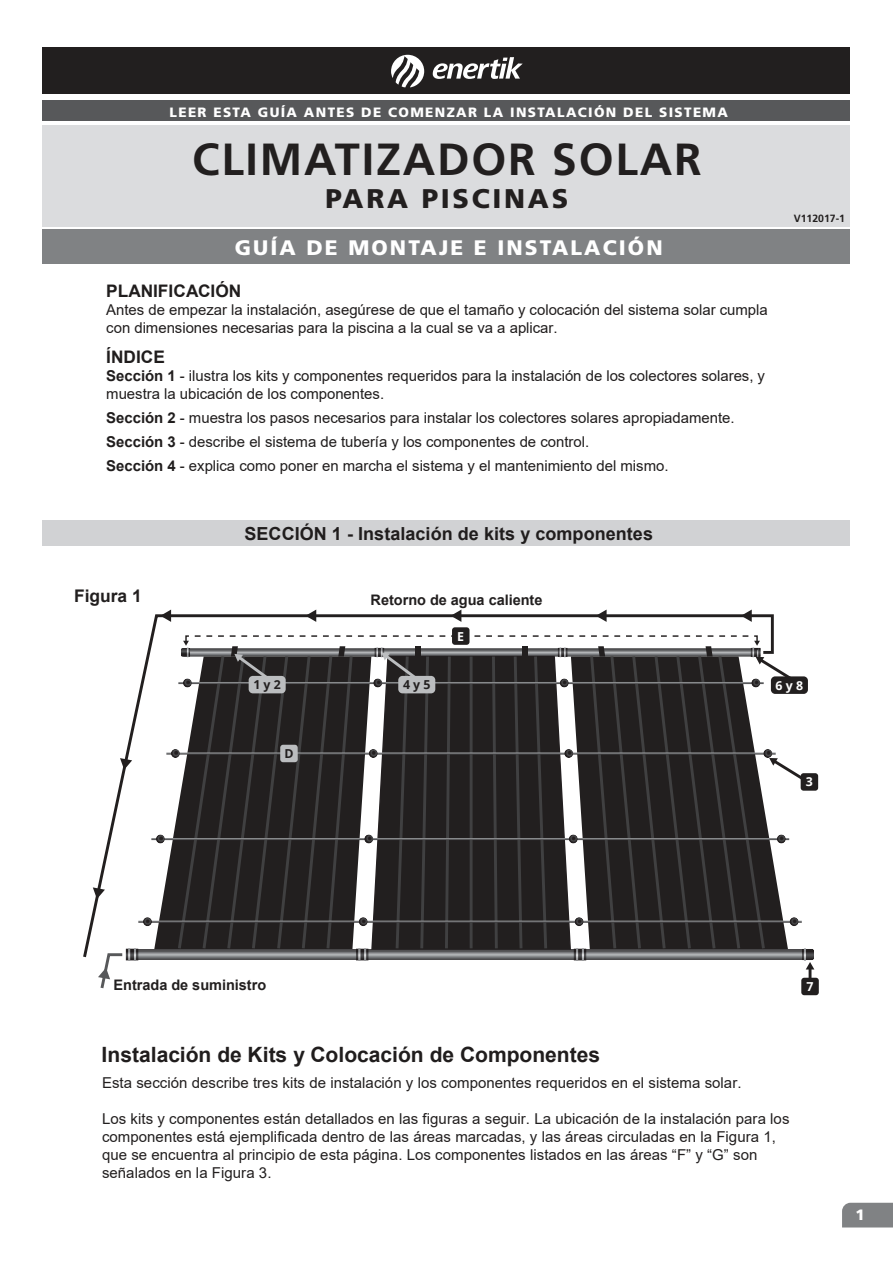
<style>
.page{position:relative;width:893px;height:1263px;background:#fff}
.page>*{position:absolute;margin:0;border:0;box-sizing:border-box;transform-origin:0 0}
.t1{font:700 45px "Frutiger LT Std";letter-spacing:.04em;color:#221f1f}
.t2{font:900 27px "Frutiger LT Std";letter-spacing:.1em;color:#221f1f}
.t3{font:700 21px "Arial";color:#201d1d}
.t4{font:900 21px "Frutiger LT Std";letter-spacing:.1em;color:#fff}
.t5{font:700 18px "Arial";letter-spacing:.005em;color:#201d1d}
.t6{font:700 17.4px "Arial";color:#221f1f}
.t7{font:700 17.25px "Arial";color:#201d1d}
.t8{font:15px/18px "Arial";color:#201d1d}
.t9{font:15px/18px "Arial";letter-spacing:.005em;color:#221f1f}
.t10{font:900 15px "Frutiger LT Std";color:#fff}
.t11{font:700 14.55px "Arial";color:#221f1f}
.t12{font:900 13.5px "Frutiger LT Std";letter-spacing:.1em;color:#fff}
.t13{font:700 12.3px "Open Sans";color:#221f1f}
.t14{font:700 12.3px "Open Sans";color:#fff}
.t15{font:700 10.5px "Frutiger LT Std";color:#221f1f}
.s1{font-weight:700}
</style>
<div class="page">
<div style="left:43px;top:125px;width:807px;height:102px;background:#dbdcde"></div>
<div style="left:43px;top:100px;width:807px;height:21px;background:#57585a"></div>
<div style="left:43px;top:230px;width:807px;height:34px;background:#808284"></div>
<div style="left:43px;top:520px;width:807px;height:26px;background:#d1d2d4"></div>
<svg style="left:842px;top:1203px;width:51px;height:24px"></svg>
<svg style="left:83px;top:613px;width:691px;height:347px"></svg>
<svg style="left:741px;top:609px;width:11px;height:13px"></svg>
<svg style="left:596px;top:609px;width:11px;height:13px"></svg>
<svg style="left:451px;top:610px;width:10px;height:12px"></svg>
<svg style="left:306px;top:609px;width:10px;height:13px"></svg>
<svg style="left:160px;top:609px;width:11px;height:13px"></svg>
<svg style="left:120px;top:758px;width:12px;height:12px"></svg>
<svg style="left:93px;top:887px;width:12px;height:12px"></svg>
<div style="left:452px;top:627px;width:17px;height:18px;background:#221f1f;border-radius:3px"></div>
<svg style="left:171px;top:635px;width:643px;height:343px"></svg>
<div style="left:771px;top:676px;width:37px;height:18px;background:#221f1f;border-radius:4px"></div>
<div style="left:280px;top:745px;width:18px;height:17px;background:#bbbdbf;border-radius:3px"></div>
<svg style="left:98px;top:948px;width:40px;height:41px"></svg>
<div style="left:801px;top:978px;width:18px;height:17px;background:#221f1f;border-radius:3px"></div>
<div style="left:801px;top:773px;width:17px;height:18px;background:#221f1f;border-radius:3px"></div>
<div style="left:43px;top:47px;width:807px;height:46px;background:#221f1f"></div>
<svg style="left:391px;top:55px;width:33px;height:32px"></svg>
<svg style="left:433px;top:57px;width:90px;height:22px"></svg>
<p class="t12" style="left:170px;top:104px;width:560px">LEER ESTA GUÍA ANTES DE COMENZAR LA INSTALACIÓN DEL SISTEMA</p>
<h1 class="t1" style="left:192px;top:133px;width:511px">CLIMATIZADOR SOLAR</h1>
<h2 class="t2" style="left:325px;top:183px;width:244px">PARA PISCINAS</h2>
<h3 class="t4" style="left:235px;top:235px;width:430px">GUÍA DE MONTAJE E INSTALACIÓN</h3>
<p class="t7" style="left:106px;top:285px;width:137px">PLANIFICACIÓN</p>
<p class="t8" style="left:106px;top:302px;width:663px">Antes de empezar la instalación, asegúrese de que el tamaño y colocación del sistema solar cumpla con dimensiones necesarias para la piscina a la cual se va a aplicar.</p>
<p class="t7" style="left:106px;top:351px;width:60px">ÍNDICE</p>
<p class="t8" style="left:106px;top:368px;width:660px"><span class="s1">Sección 1</span> - ilustra los kits y componentes requeridos para la instalación de los colectores solares, y muestra la ubicación de los componentes.</p>
<p class="t8" style="left:106px;top:407px;width:630px;line-height:24px"><span class="s1">Sección 2</span> - muestra los pasos necesarios para instalar los colectores solares apropiadamente.<br><span class="s1">Sección 3</span> - describe el sistema de tubería y los componentes de control.<br><span class="s1">Sección 4</span> - explica como poner en marcha el sistema y el mantenimiento del mismo.</p>
<p class="t5" style="left:244px;top:526px;width:410px">SECCIÓN 1 - Instalación de kits y componentes</p>
<p class="t6" style="left:74px;top:589px;width:69px">Figura 1</p>
<p class="t11" style="left:371px;top:594px;width:173px">Retorno de agua caliente</p>
<p class="t14" style="left:457px;top:632px;width:8px">E</p>
<p class="t15" style="left:794px;top:212px;width:53px">V112017-1</p>
<p class="t13" style="left:253px;top:680px;width:29px">1 y 2</p>
<p class="t13" style="left:403px;top:680px;width:29px">4 y 5</p>
<p class="t14" style="left:776px;top:681px;width:29px">6 y 8</p>
<p class="t13" style="left:284px;top:749px;width:11px">D</p>
<p class="t14" style="left:806px;top:777px;width:9px">3</p>
<p class="t11" style="left:114px;top:979px;width:154px">Entrada de suministro</p>
<p class="t14" style="left:806px;top:982px;width:9px">7</p>
<h3 class="t3" style="left:102px;top:1047px;width:500px">Instalación de Kits y Colocación de Componentes</h3>
<p class="t9" style="left:102px;top:1075px;width:641px">Esta sección describe tres kits de instalación y los componentes requeridos en el sistema solar.</p>
<p class="t9" style="left:102px;top:1111px;width:689px">Los kits y componentes están detallados en las figuras a seguir. La ubicación de la instalación para los componentes está ejemplificada dentro de las áreas marcadas, y las áreas circuladas en la Figura 1, que se encuentra al principio de esta página. Los componentes listados en las áreas “F” y “G” son señalados en la Figura 3.</p>
<p class="t10" style="left:856px;top:1206px;width:11px">1</p>
</div>
